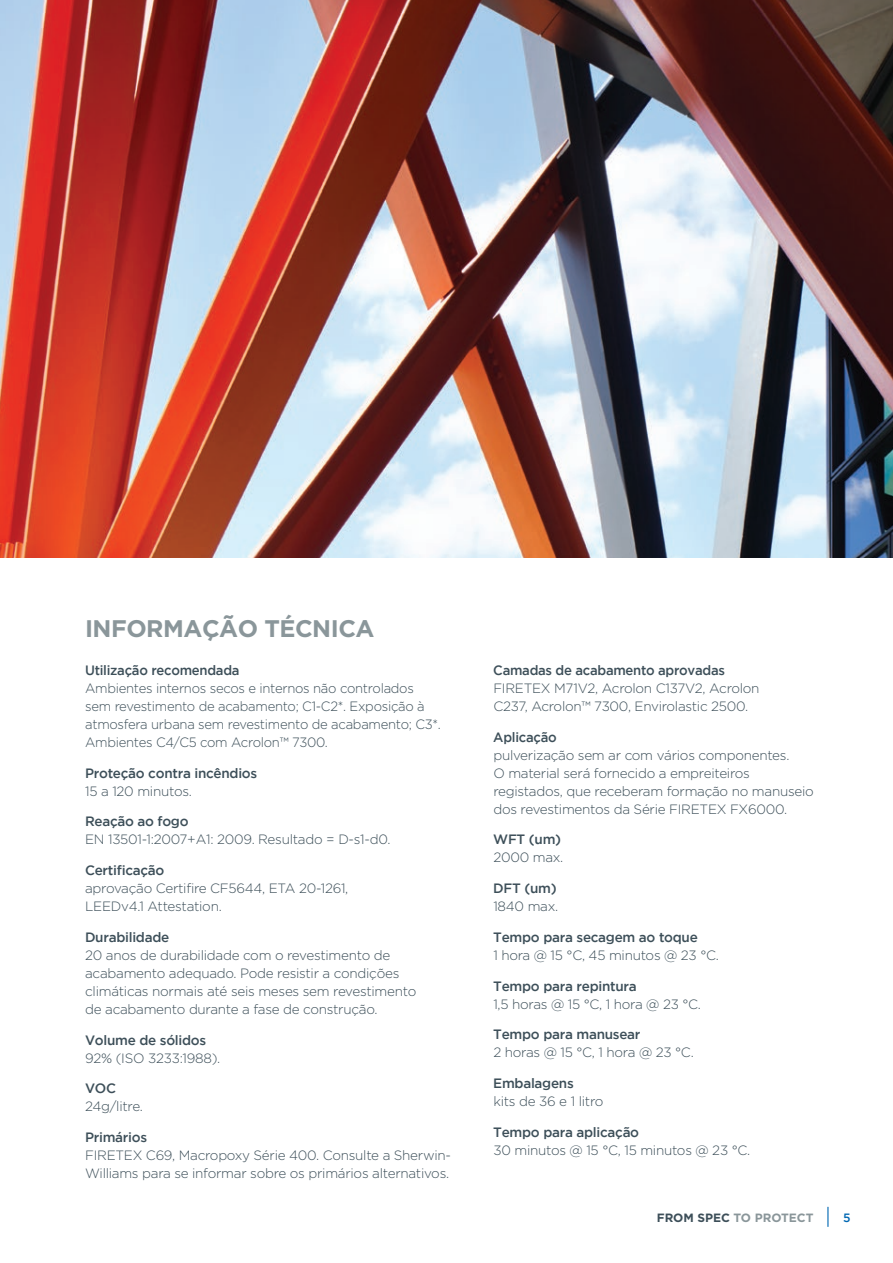
<style>
.page{position:relative;width:893px;height:1263px;background:#fff}
.page>*{position:absolute;margin:0;border:0;box-sizing:border-box;transform-origin:0 0}
.t1{font:700 24px "Gotham";letter-spacing:-.02em;color:#8a969a}
.t2{font:300 13.5px/18px "Gotham";letter-spacing:-.02em;color:#3d4f59}
.t3{font:500 13.5px/18px "Gotham";letter-spacing:-.02em;color:#3d4f59}
.t4{font:700 12px "Gotham";color:#8a969a}
.t5{font:500 12px "Gotham";color:#0168b3}
.s1{font-weight:500}
.s2{font-weight:300}
.s3{color:#3d4f59}
</style>
<div class="page">
<img style="left:0;top:0;width:893px;height:557px">
<svg style="left:827px;top:1207px;width:1px;height:20px"></svg>
<p class="t1" style="left:85px;top:615px;width:291px">INFORMAÇÃO TÉCNICA</p>
<p class="t2" style="left:85px;top:661px;width:357px"><span class="s1">Utilização recomendada<br></span>Ambientes internos secos e internos não controlados sem revestimento de acabamento; C1-C2*. Exposição à atmosfera urbana sem revestimento de acabamento; C3*.<br>Ambientes C4/C5 com Acrolon™ 7300.</p>
<p class="t3" style="left:85px;top:763px;width:174px">Proteção contra incêndios<br><span class="s2">15 a 120 minutos.</span></p>
<p class="t2" style="left:85px;top:812px;width:307px"><span class="s1">Reação ao fogo<br></span>EN 13501-1:2007+A1: 2009. Resultado = D-s1-d0.</p>
<p class="t2" style="left:85px;top:861px;width:265px"><span class="s1">Certificação<br></span>aprovação Certifire CF5644, ETA 20-1261,<br>LEEDv4.1 Attestation.</p>
<p class="t2" style="left:85px;top:928px;width:333px"><span class="s1">Durabilidade<br></span>20 anos de durabilidade com o revestimento de acabamento adequado. Pode resistir a condições climáticas normais até seis meses sem revestimento de acabamento durante a fase de construção.</p>
<p class="t2" style="left:85px;top:1031px;width:137px"><span class="s1">Volume de sólidos<br></span>92% (ISO 3233:1988).</p>
<p class="t2" style="left:85px;top:1079px;width:59px"><span class="s1">VOC<br></span>24g/litre.</p>
<p class="t2" style="left:85px;top:1128px;width:367px"><span class="s1">Primários<br></span>FIRETEX C69, Macropoxy Série 400. Consulte a Sherwin-<br>Williams para se informar sobre os primários alternativos.</p>
<p class="t2" style="left:493px;top:661px;width:268px"><span class="s1">Camadas de acabamento aprovadas<br></span>FIRETEX M71V2, Acrolon C137V2, Acrolon<br>C237, Acrolon™ 7300, Envirolastic 2500.</p>
<p class="t2" style="left:493px;top:728px;width:322px"><span class="s1">Aplicação<br></span>pulverização sem ar com vários componentes.<br>O material será fornecido a empreiteiros registados, que receberam formação no manuseio dos revestimentos da Série FIRETEX FX6000.</p>
<p class="t2" style="left:493px;top:830px;width:72px"><span class="s1">WFT (um)<br></span>2000 max.</p>
<p class="t2" style="left:493px;top:879px;width:66px"><span class="s1">DFT (um)<br></span>1840 max.</p>
<p class="t2" style="left:493px;top:928px;width:227px"><span class="s1">Tempo para secagem ao toque<br></span>1 hora @ 15 °C, 45 minutos @ 23 °C.</p>
<p class="t2" style="left:493px;top:977px;width:209px"><span class="s1">Tempo para repintura<br></span>1,5 horas @ 15 °C, 1 hora @ 23 °C.</p>
<p class="t2" style="left:493px;top:1025px;width:202px"><span class="s1">Tempo para manusear<br></span>2 horas @ 15 °C, 1 hora @ 23 °C.</p>
<p class="t2" style="left:493px;top:1074px;width:112px"><span class="s1">Embalagens<br></span>kits de 36 e 1 litro</p>
<p class="t2" style="left:493px;top:1123px;width:259px"><span class="s1">Tempo para aplicação<br></span>30 minutos @ 15 °C, 15 minutos @ 23 °C.</p>
<p class="t4" style="left:657px;top:1210px;width:158px"><span class="s3">FROM SPEC</span> TO PROTECT</p>
<p class="t5" style="left:843px;top:1210px;width:9px">5</p>
</div>
